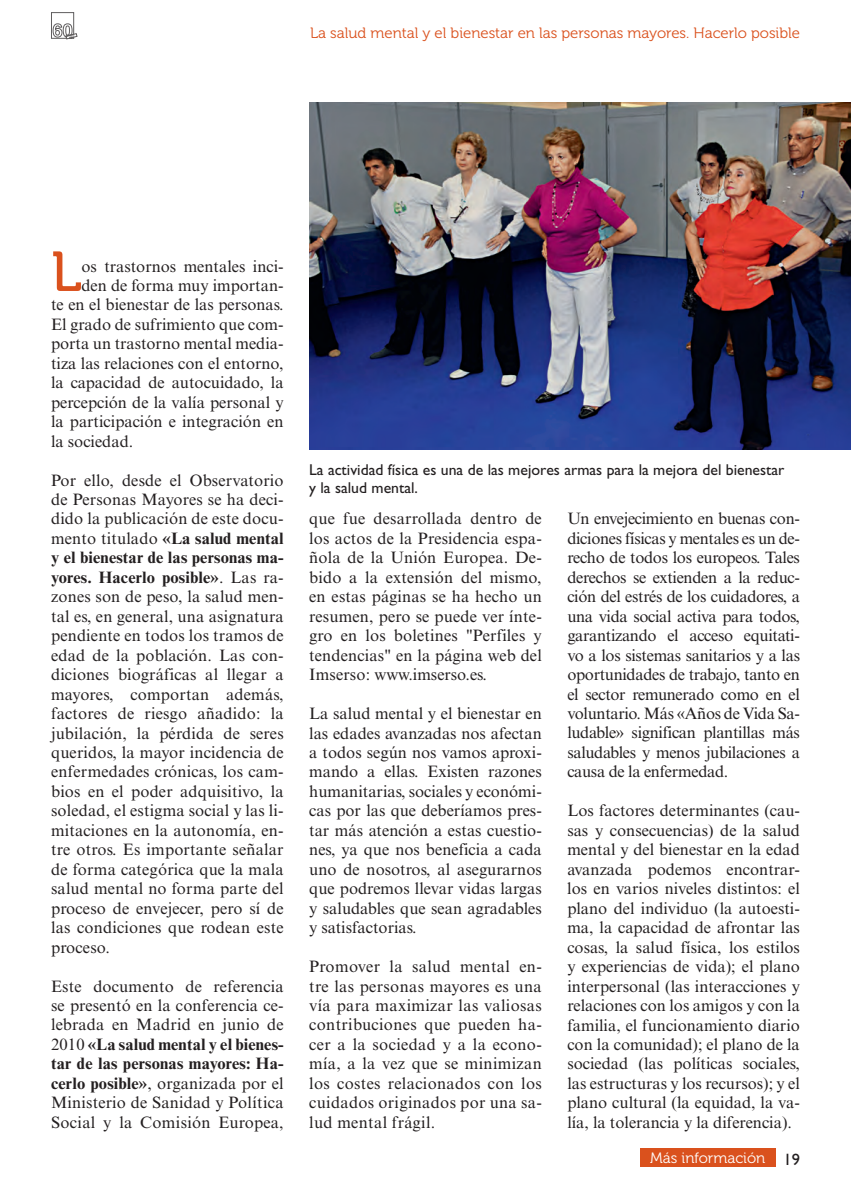
<style>
.page{position:relative;width:851px;height:1191px;background:#fff}
.page>*{position:absolute;margin:0;border:0;box-sizing:border-box;transform-origin:0 0}
.TEXTO_CORRIDO_CAPITU{font:56.1px "Museo 500";color:#da511d}
.TEXTO_CORRIDO_CAPITU-2{font:16.5px/19.5px "Times New Roman MT Std";color:#231f20;text-align:justify}
.t1{font:16.5px "Gill Sans";color:#231f20}
.PIE_DE_FOTO{font:15.75px "Gill Sans";color:#231f20}
.t2{font:15px "Museo 300";color:#da511d}
.t3{font:15px "Museo 300";color:#fff}
.s1{font-weight:700}
</style>
<div class="page">
<div style="left:640px;top:1148px;width:135px;height:18px;background:#da511d"></div>
<img style="left:309px;top:102px;width:541px;height:348px">
<svg style="left:51px;top:12px;width:26px;height:27px"></svg>
<p class="t2" style="left:310px;top:25px;width:491px">La salud mental y el bienestar en las personas mayores. Hacerlo posible</p>
<p class="TEXTO_CORRIDO_CAPITU" style="left:51px;top:241px;width:32px">L</p>
<p class="TEXTO_CORRIDO_CAPITU-2" style="left:81px;top:256px;width:204px">os trastornos mentales inci-</p>
<p class="TEXTO_CORRIDO_CAPITU-2" style="left:81px;top:276px;width:204px">den de forma muy importan-</p>
<p class="TEXTO_CORRIDO_CAPITU-2" style="left:51px;top:295px;width:234px">te en el bienestar de las personas.</p>
<p class="TEXTO_CORRIDO_CAPITU-2" style="left:51px;top:314px;width:234px">El grado de sufrimiento que com-</p>
<p class="TEXTO_CORRIDO_CAPITU-2" style="left:51px;top:334px;width:234px">porta un trastorno mental media-</p>
<p class="TEXTO_CORRIDO_CAPITU-2" style="left:51px;top:353px;width:234px">tiza las relaciones con el entorno,</p>
<p class="TEXTO_CORRIDO_CAPITU-2" style="left:51px;top:373px;width:234px">la capacidad de autocuidado, la</p>
<p class="TEXTO_CORRIDO_CAPITU-2" style="left:51px;top:392px;width:234px">percepción de la valía personal y</p>
<p class="TEXTO_CORRIDO_CAPITU-2" style="left:51px;top:412px;width:234px">la participación e integración en</p>
<p class="TEXTO_CORRIDO_CAPITU-2" style="left:51px;top:431px;width:84px">la sociedad.</p>
<p class="TEXTO_CORRIDO_CAPITU-2" style="left:51px;top:470px;width:234px">Por ello, desde el Observatorio de Personas Mayores se ha deci&shy;dido la publicación de este docu&shy;mento titulado <span class="s1">«La salud mental y el bienestar de las personas ma&shy;yores. Hacerlo posible»</span>. Las ra&shy;zones son de peso, la salud men&shy;tal es, en general, una asignatura pendiente en todos los tramos de edad de la población. Las con&shy;diciones biográficas al llegar a mayores, comportan además, factores de riesgo añadido: la jubilación, la pérdida de seres queridos, la mayor incidencia de enfermedades crónicas, los cam&shy;bios en el poder adquisitivo, la soledad, el estigma social y las li&shy;mitaciones en la autonomía, en&shy;tre otros. Es importante señalar de forma categórica que la mala salud mental no forma parte del proceso de envejecer, pero sí de las condiciones que rodean este proceso.</p>
<p class="TEXTO_CORRIDO_CAPITU-2" style="left:51px;top:976px;width:234px">Este documento de referencia se presentó en la conferencia ce&shy;lebrada en Madrid en junio de 2010 <span class="s1">«La salud mental y el bienes&shy;tar de las personas mayores: Ha&shy;cerlo posible»</span>, organizada por el Ministerio de Sanidad y Política Social y la Comisión Europea,</p>
<p class="PIE_DE_FOTO" style="left:309px;top:460px;width:476px">La actividad física es una de las mejores armas para la mejora del bienestar</p>
<p class="PIE_DE_FOTO" style="left:309px;top:479px;width:110px">y la salud mental.</p>
<p class="TEXTO_CORRIDO_CAPITU-2" style="left:309px;top:509px;width:234px">que fue desarrollada dentro de los actos de la Presidencia espa&shy;ñola de la Unión Europea. De&shy;bido a la extensión del mismo, en estas páginas se ha hecho un resumen, pero se puede ver ínte&shy;gro en los boletines "Perfiles y tendencias" en la página web del Imserso: www.imserso.es.</p>
<p class="TEXTO_CORRIDO_CAPITU-2" style="left:309px;top:703px;width:234px">La salud mental y el bienestar en las edades avanzadas nos afectan a todos según nos vamos aproxi&shy;mando a ellas. Existen razones humanitarias, sociales y económi&shy;cas por las que deberíamos pres&shy;tar más atención a estas cuestio&shy;nes, ya que nos beneficia a cada uno de nosotros, al asegurarnos que podremos llevar vidas largas y saludables que sean agradables y satisfactorias.</p>
<p class="TEXTO_CORRIDO_CAPITU-2" style="left:309px;top:956px;width:234px">Promover la salud mental en&shy;tre las personas mayores es una vía para maximizar las valiosas contribuciones que pueden ha&shy;cer a la sociedad y a la econo&shy;mía, a la vez que se minimizan los costes relacionados con los cuidados originados por una sa&shy;lud mental frágil.</p>
<p class="TEXTO_CORRIDO_CAPITU-2" style="left:567px;top:509px;width:234px">Un envejecimiento en buenas con&shy;diciones físicas y mentales es un de&shy;recho de todos los europeos. Tales derechos se extienden a la reduc&shy;ción del estrés de los cuidadores, a una vida social activa para todos, garantizando el acceso equitati&shy;vo a los sistemas sanitarios y a las oportunidades de trabajo, tanto en el sector remunerado como en el voluntario. Más «Años de Vida Sa&shy;ludable» significan plantillas más saludables y menos jubilaciones a causa de la enfermedad.</p>
<p class="TEXTO_CORRIDO_CAPITU-2" style="left:567px;top:801px;width:234px">Los factores determinantes (cau&shy;sas y consecuencias) de la salud mental y del bienestar en la edad avanzada podemos encontrar&shy;los en varios niveles distintos: el plano del individuo (la autoesti&shy;ma, la capacidad de afrontar las cosas, la salud física, los estilos y experiencias de vida); el plano interpersonal (las interacciones y relaciones con los amigos y con la familia, el funcionamiento diario con la comunidad); el plano de la sociedad (las políticas sociales, las estructuras y los recursos); y el plano cultural (la equidad, la va&shy;lía, la tolerancia y la diferencia).</p>
<p class="t3" style="left:650px;top:1149px;width:116px">Más información</p>
<p class="t1" style="left:783px;top:1150px;width:18px">19</p>
</div>
